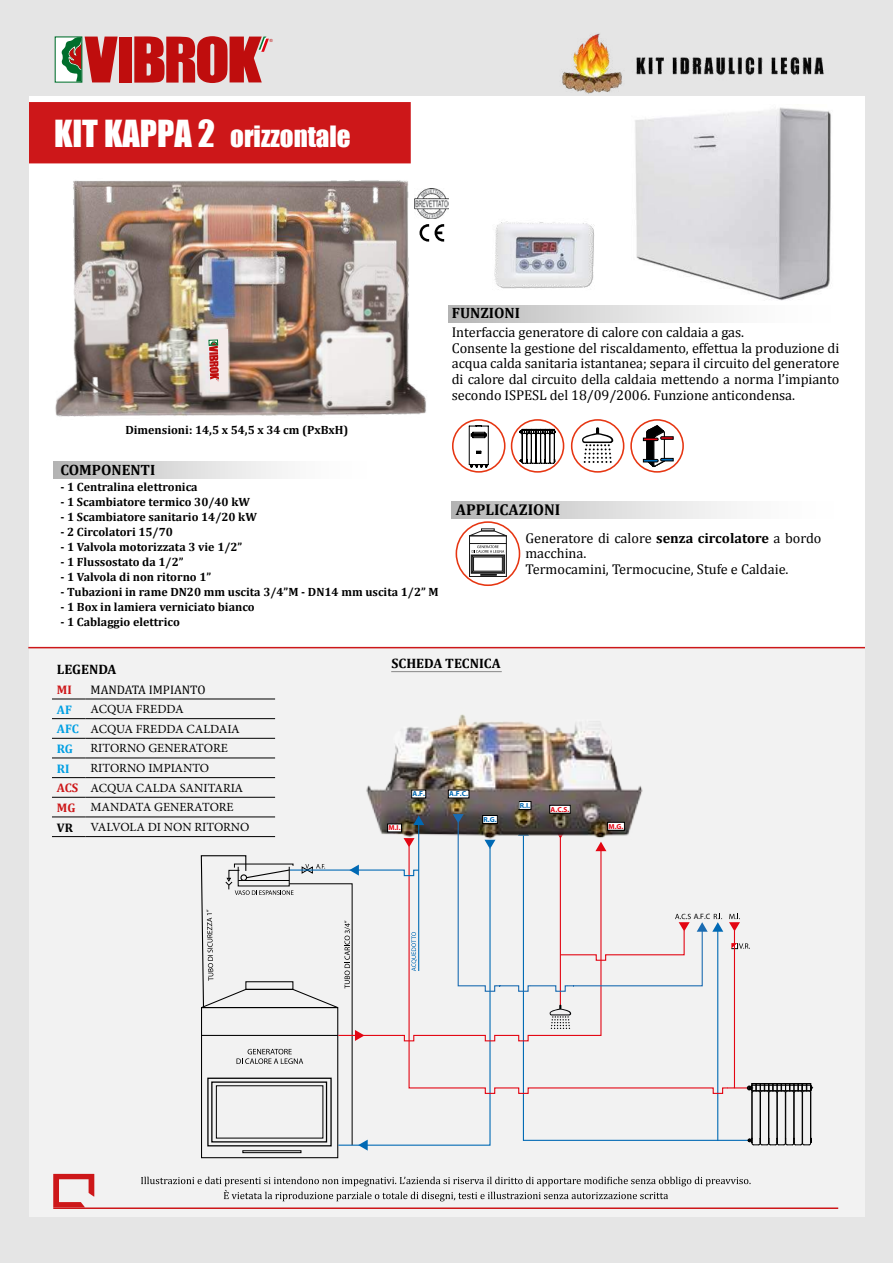
<style>
.page{position:relative;width:893px;height:1263px;background:#fff}
.page>*{position:absolute;margin:0;border:0;box-sizing:border-box;transform-origin:0 0}
.t1{font:27px "Impact";color:#fff}
.t2{font:700 15.75px "Cambria";color:#000}
.t3{font:700 15px "Cambria";color:#000}
.t4{font:14.25px/15.8px "Cambria";letter-spacing:-.005em;color:#000}
.t5{font:700 13.65px "Cambria";color:#000}
.t6{font:12.45px/19.6px "Minion Pro";color:#000}
.t7{font:12.45px "Cambria";color:#000}
.t8{font:700 12.45px "Cambria";color:#009fe3}
.t9{font:700 12.45px "Cambria";color:#cd1719}
.t10{font:700 12.45px "Cambria";color:#000}
.t11{font:700 12px "Cambria";color:#000}
.t12{font:7.8px "Myriad Pro";color:#000}
.t13{font:700 7.2px "Myriad Pro";color:#0069b4}
.t14{font:700 7.2px "Myriad Pro";color:#e30613}
.t15{font:italic 4.35px "Arial";color:#bf0d0d}
.s1{font-size:34.35px}
.s2{font-weight:700}
.s3{font-family:"Cambria";font-weight:700;color:#009fe3}
.s4{font-family:"Cambria";font-weight:700;color:#cd1719}
</style>
<div class="page">
<div style="left:28px;top:102px;width:383px;height:61px;background:#cd1719"></div>
<div style="left:0;top:1216px;width:893px;height:47px;background:#e5e5e5"></div>
<div style="left:0;top:0;width:893px;height:95px;background:#e5e5e5"></div>
<div style="left:28px;top:647px;width:838px;height:569px;background:#f2f2f2"></div>
<svg style="left:141px;top:1177px;width:609px;height:24px"></svg>
<img style="left:562px;top:33px;width:262px;height:61px">
<div style="left:0;top:0;width:28px;height:1263px;background:#e5e5e5"></div>
<hr style="left:28px;top:647px;width:865px;height:1px;background:#cd1719">
<svg style="left:53px;top:1174px;width:41px;height:33px"></svg>
<hr style="left:53px;top:1207px;width:785px;height:2px;background:#cd1719">
<img style="left:55px;top:180px;width:379px;height:237px">
<div style="left:53px;top:461px;width:321px;height:17px;background:linear-gradient(to right,#bbb,#fff)"></div>
<div style="left:451px;top:501px;width:388px;height:17px;background:linear-gradient(to right,#bbb,#fff)"></div>
<div style="left:456px;top:521px;width:64px;height:65px;border:2px solid #e63612;border-radius:50%"></div>
<svg style="left:469px;top:528px;width:40px;height:49px"></svg>
<div style="left:448px;top:305px;width:391px;height:17px;background:linear-gradient(to right,#bbb,#fff)"></div>
<div style="left:452px;top:419px;width:54px;height:54px;border:2px solid #e63612;border-radius:50%"></div>
<svg style="left:469px;top:425px;width:20px;height:42px"></svg>
<div style="left:571px;top:419px;width:53px;height:54px;border:2px solid #e63612;border-radius:50%"></div>
<svg style="left:582px;top:427px;width:33px;height:36px"></svg>
<div style="left:630px;top:419px;width:54px;height:54px;border:2px solid #e63612;border-radius:50%"></div>
<svg style="left:643px;top:425px;width:30px;height:42px"></svg>
<div style="left:511px;top:419px;width:53px;height:54px;border:2px solid #e63612;border-radius:50%"></div>
<svg style="left:519px;top:429px;width:37px;height:35px"></svg>
<svg style="left:419px;top:224px;width:10px;height:18px"></svg>
<svg style="left:435px;top:224px;width:9px;height:18px"></svg>
<img style="left:415px;top:188px;width:34px;height:30px">
<hr style="left:86px;top:699px;width:189px;height:1px;background:#000">
<hr style="left:86px;top:718px;width:189px;height:1px;background:#000">
<hr style="left:86px;top:738px;width:189px;height:1px;background:#000">
<hr style="left:86px;top:758px;width:189px;height:1px;background:#000">
<hr style="left:86px;top:777px;width:189px;height:1px;background:#000">
<hr style="left:52px;top:797px;width:34px;height:1px;background:#000">
<hr style="left:86px;top:797px;width:189px;height:1px;background:#000">
<hr style="left:52px;top:817px;width:34px;height:1px;background:#000">
<hr style="left:86px;top:817px;width:189px;height:1px;background:#000">
<hr style="left:52px;top:836px;width:34px;height:1px;background:#000">
<hr style="left:86px;top:836px;width:189px;height:1px;background:#000">
<hr style="left:52px;top:777px;width:34px;height:1px;background:#000">
<hr style="left:52px;top:758px;width:34px;height:1px;background:#000">
<hr style="left:52px;top:738px;width:34px;height:1px;background:#000">
<hr style="left:52px;top:718px;width:34px;height:1px;background:#000">
<hr style="left:52px;top:699px;width:34px;height:1px;background:#000">
<div style="left:242px;top:1150px;width:59px;height:3px;border:1px solid #000"></div>
<svg style="left:522px;top:913px;width:226px;height:228px"></svg>
<svg style="left:420px;top:1094px;width:71px;height:52px"></svg>
<img style="left:366px;top:714px;width:277px;height:131px">
<hr style="left:717px;top:930px;width:1px;height:211px;background:#0069b4">
<svg style="left:736px;top:943px;width:14px;height:6px"></svg>
<svg style="left:408px;top:845px;width:328px;height:249px"></svg>
<svg style="left:404px;top:838px;width:11px;height:9px"></svg>
<hr style="left:418px;top:823px;width:1px;height:148px;background:#0069b4">
<svg style="left:413px;top:815px;width:11px;height:10px"></svg>
<svg style="left:729px;top:914px;width:11px;height:17px"></svg>
<hr style="left:794px;top:1092px;width:1px;height:51px;background:#000">
<hr style="left:769px;top:1092px;width:1px;height:51px;background:#000">
<hr style="left:768px;top:1092px;width:1px;height:51px;background:#000">
<hr style="left:760px;top:1092px;width:1px;height:51px;background:#000">
<hr style="left:752px;top:1092px;width:1px;height:51px;background:#000">
<hr style="left:777px;top:1092px;width:1px;height:51px;background:#000">
<hr style="left:793px;top:1092px;width:1px;height:51px;background:#000">
<hr style="left:785px;top:1092px;width:1px;height:51px;background:#000">
<hr style="left:802px;top:1092px;width:1px;height:51px;background:#000">
<hr style="left:810px;top:1083px;width:1px;height:58px;background:#000">
<svg style="left:748px;top:1138px;width:64px;height:7px"></svg>
<svg style="left:734px;top:1083px;width:79px;height:10px"></svg>
<svg style="left:453px;top:814px;width:270px;height:178px"></svg>
<div style="left:519px;top:801px;width:12px;height:8px;background:#fff"></div>
<div style="left:519px;top:801px;width:12px;height:8px;border:1px solid #000"></div>
<div style="left:483px;top:815px;width:14px;height:8px;background:#fff"></div>
<div style="left:483px;top:815px;width:14px;height:8px;border:1px solid #000"></div>
<div style="left:448px;top:790px;width:21px;height:8px;background:#fff"></div>
<div style="left:412px;top:790px;width:14px;height:8px;background:#fff"></div>
<div style="left:550px;top:805px;width:20px;height:8px;background:#fff"></div>
<div style="left:550px;top:805px;width:20px;height:8px;border:1px solid #000"></div>
<div style="left:608px;top:822px;width:16px;height:8px;background:#fff"></div>
<div style="left:607px;top:822px;width:18px;height:8px;border:1px solid #000"></div>
<div style="left:388px;top:824px;width:13px;height:8px;background:#fff"></div>
<div style="left:387px;top:824px;width:15px;height:8px;border:1px solid #000"></div>
<svg style="left:200px;top:855px;width:220px;height:295px"></svg>
<hr style="left:391px;top:671px;width:111px;height:1px;background:#878787">
<img style="left:494px;top:221px;width:101px;height:68px">
<div style="left:865px;top:0;width:28px;height:1263px;background:#e5e5e5"></div>
<div style="left:56px;top:37px;width:24px;height:45px;background:#fff"></div>
<div style="left:119px;top:37px;width:13px;height:45px;background:#bf0d0d"></div>
<svg style="left:61px;top:36px;width:57px;height:46px"></svg>
<div style="left:55px;top:36px;width:27px;height:47px;border:1px solid #006e2c"></div>
<svg style="left:134px;top:36px;width:135px;height:47px"></svg>
<div style="left:210px;top:329px;width:17px;height:63px;background:#f4eae9"></div>
<div style="left:209px;top:340px;width:9px;height:5px;border:1px solid #006e2c"></div>
<svg style="left:209px;top:341px;width:10px;height:40px"></svg>
<img style="left:635px;top:107px;width:196px;height:194px">
<p class="t15" style="left:269px;top:37px;width:5px">®</p>
<h1 class="t1" style="left:54px;top:115px;width:298px"><span class="s1">KIT KAPPA 2</span> orizzontale</h1>
<p class="t11" style="left:125px;top:421px;width:225px">Dimensioni: 14,5 x 54,5 x 34 cm (PxBxH)</p>
<p class="t3" style="left:60px;top:459px;width:96px">COMPONENTI</p>
<p class="t11" style="left:60px;top:479px;width:139px">- 1 Centralina elettronica</p>
<p class="t11" style="left:60px;top:494px;width:191px">- 1 Scambiatore termico 30/40 kW</p>
<p class="t11" style="left:60px;top:509px;width:198px">- 1 Scambiatore sanitario 14/20 kW</p>
<p class="t11" style="left:60px;top:524px;width:114px">- 2 Circolatori 15/70</p>
<p class="t11" style="left:60px;top:539px;width:183px">- 1 Valvola motorizzata 3 vie 1/2”</p>
<p class="t11" style="left:60px;top:554px;width:125px">- 1 Flussostato da 1/2”</p>
<p class="t11" style="left:60px;top:569px;width:152px">- 1 Valvola di non ritorno 1”</p>
<p class="t11" style="left:60px;top:584px;width:380px">- Tubazioni in rame DN20 mm uscita 3/4”M - DN14 mm uscita 1/2” M</p>
<p class="t11" style="left:60px;top:599px;width:196px">- 1 Box in lamiera verniciato bianco</p>
<p class="t11" style="left:60px;top:614px;width:121px">- 1 Cablaggio elettrico</p>
<p class="t3" style="left:452px;top:303px;width:70px">FUNZIONI</p>
<p class="t4" style="left:452px;top:324px;width:389px">Interfaccia generatore di calore con caldaia a gas.<br>Consente la gestione del riscaldamento, effettua la produzione di acqua calda sanitaria istantanea; separa il circuito del generatore di calore dal circuito della caldaia mettendo a norma l’impianto secondo ISPESL del 18/09/2006. Funzione anticondensa.</p>
<p class="t2" style="left:456px;top:499px;width:106px">APPLICAZIONI</p>
<p class="t4" style="left:525px;top:530px;width:298px">Generatore di calore <span class="s2">senza circolatore</span> a bordo macchina.<br>Termocamini, Termocucine, Stufe e Caldaie.</p>
<p class="t5" style="left:57px;top:660px;width:61px">LEGENDA</p>
<p class="t9" style="left:57px;top:681px;width:16px">MI</p>
<p class="t7" style="left:91px;top:682px;width:117px">MANDATA IMPIANTO</p>
<p class="t8" style="left:57px;top:701px;width:16px">AF</p>
<p class="t6" style="left:57px;top:699px;width:184px;text-indent:34px">ACQUA FREDDA<br><span class="s3">AFC</span> ACQUA FREDDA CALDAIA</p>
<p class="t8" style="left:57px;top:740px;width:18px">RG</p>
<p class="t6" style="left:91px;top:739px;width:139px">RITORNO GENERATORE</p>
<p class="t8" style="left:57px;top:760px;width:14px">RI</p>
<p class="t6" style="left:57px;top:758px;width:188px;text-indent:34px">RITORNO IMPIANTO<br><span class="s4">ACS</span> ACQUA CALDA SANITARIA<br><span class="s4">MG</span> MANDATA GENERATORE</p>
<p class="t10" style="left:57px;top:818px;width:18px">VR</p>
<p class="t6" style="left:91px;top:817px;width:160px">VALVOLA DI NON RITORNO</p>
<p class="t5" style="left:391px;top:654px;width:111px">SCHEDA TECNICA</p>
<p class="t13" style="left:413px;top:789px;width:14px">A.F.</p>
<p class="t13" style="left:449px;top:789px;width:20px">A.F.C.</p>
<p class="t13" style="left:520px;top:801px;width:12px">R.I.</p>
<p class="t14" style="left:551px;top:804px;width:20px">A.C.S.</p>
<p class="t13" style="left:484px;top:815px;width:15px">R.G.</p>
<p class="t14" style="left:388px;top:823px;width:14px">M.I.</p>
<p class="t14" style="left:608px;top:821px;width:17px">M.G.</p>
<p class="t12" style="left:694px;top:912px;width:18px">A.F.C</p>
</div>
